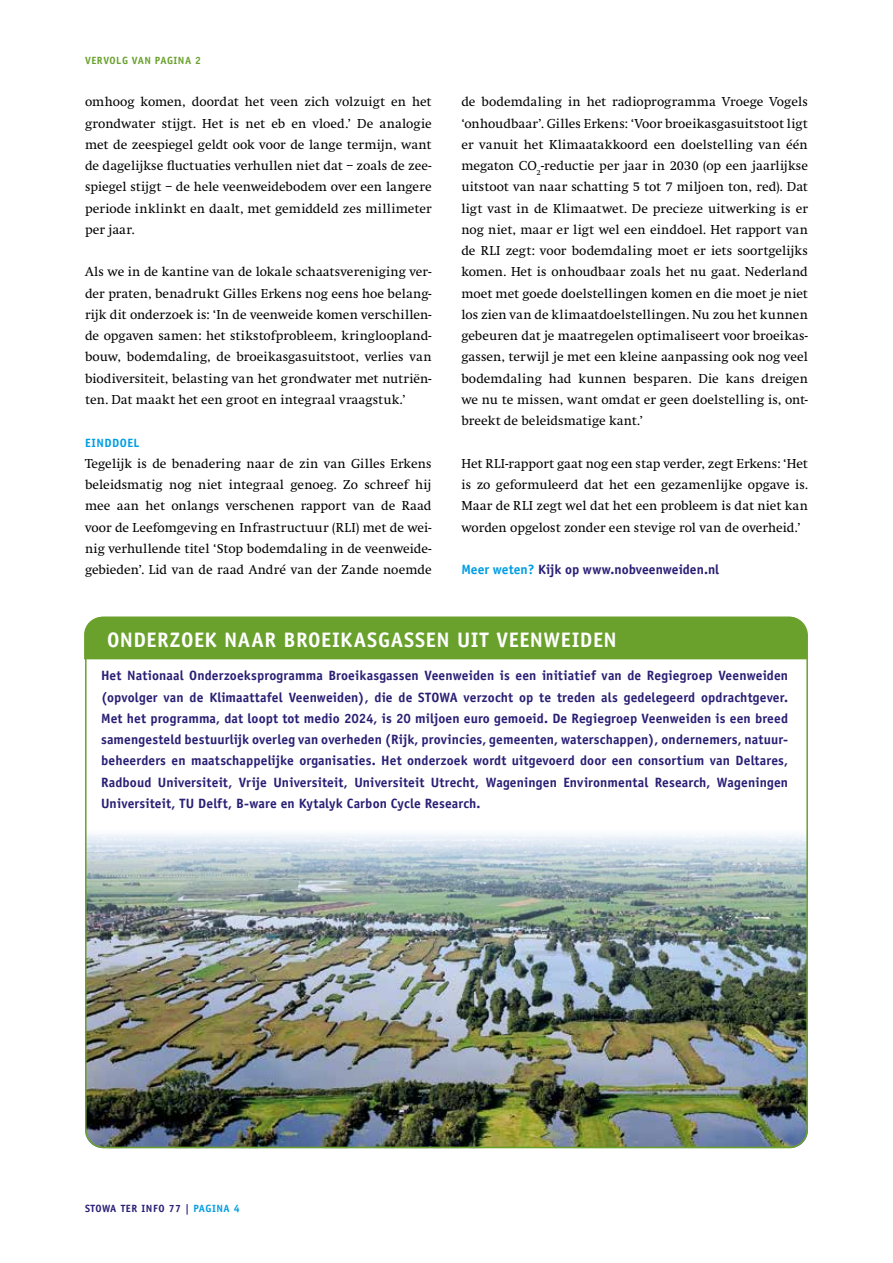
<style>
.page{position:relative;width:893px;height:1263px;background:#fff}
.page>*{position:absolute;margin:0;border:0;box-sizing:border-box;transform-origin:0 0}
.t1{font:700 21px "Officina Sans";letter-spacing:.025em;color:#fff}
.t2{font:13.5px/21.3px "Swift";letter-spacing:.005em;color:#000;text-align:justify}
.t3{font:700 13.5px/21.3px "Officina Sans";letter-spacing:.005em;color:#291f75;text-align:justify}
.t4{font:700 12px "Officina Sans";letter-spacing:.045em;color:#009ee3}
.t5{font:700 10.5px "Officina Sans";letter-spacing:.05em;color:#291f75}
.t6{font:700 10.5px "Officina Sans";letter-spacing:.045em;color:#6aa12d}
.s1{color:#009ee3}
.s2{font-size:10.8px;color:#009ee3}
</style>
<div class="page">
<img style="left:85px;top:834px;width:723px;height:314px">
<div style="left:84px;top:617px;width:723px;height:42px;background:#6aa12d"></div>
<p class="t6" style="left:85px;top:54px;width:117px">VERVOLG VAN PAGINA 2</p>
<p class="t2" style="left:85px;top:92px;width:348px">omhoog komen, doordat het veen zich volzuigt en het grondwater stijgt. Het is net eb en vloed.’ De analogie met de zeespiegel geldt ook voor de lange termijn, want de dagelijkse fluctuaties verhullen niet dat – zoals de zee&shy;spiegel stijgt – de hele veenweidebodem over een langere periode inklinkt en daalt, met gemiddeld zes millimeter per jaar.</p>
<p class="t2" style="left:85px;top:262px;width:348px">Als we in de kantine van de lokale schaatsvereniging ver&shy;der praten, benadrukt Gilles Erkens nog eens hoe belang&shy;rijk dit onderzoek is: ‘In de veenweide komen verschillen&shy;de opgaven samen: het stikstofprobleem, kringloopland&shy;bouw, bodemdaling, de broeikasgasuitstoot, verlies van biodiversiteit, belasting van het grondwater met nutriën&shy;ten. Dat maakt het een groot en integraal vraagstuk.’</p>
<p class="t4" style="left:85px;top:435px;width:56px">EINDDOEL</p>
<p class="t2" style="left:85px;top:453px;width:348px">Tegelijk is de benadering naar de zin van Gilles Erkens beleidsmatig nog niet integraal genoeg. Zo schreef hij mee aan het onlangs verschenen rapport van de Raad voor de Leefomgeving en Infrastructuur (RLI) met de wei&shy;nig verhullende titel ‘Stop bodemdaling in de veenweide&shy;gebieden’. Lid van de raad André van der Zande noemde</p>
<p class="t2" style="left:461px;top:92px;width:348px">de bodemdaling in het radioprogramma Vroege Vogels ‘onhoudbaar’. Gilles Erkens: ‘Voor broeikasgasuitstoot ligt er vanuit het Klimaatakkoord een doelstelling van één megaton CO<sub>2</sub>-reductie per jaar in 2030 (op een jaarlijkse uitstoot van naar schatting 5 tot 7 miljoen ton, red). Dat ligt vast in de Klimaatwet. De precieze uitwerking is er nog niet, maar er ligt wel een einddoel. Het rapport van de RLI zegt: voor bodemdaling moet er iets soortgelijks komen. Het is onhoudbaar zoals het nu gaat. Nederland moet met goede doelstellingen komen en die moet je niet los zien van de klimaatdoelstellingen. Nu zou het kunnen gebeuren dat je maatregelen optimaliseert voor broeikas&shy;gassen, terwijl je met een kleine aanpassing ook nog veel bodemdaling had kunnen besparen. Die kans dreigen we nu te missen, want omdat er geen doelstelling is, ont&shy;breekt de beleidsmatige kant.’</p>
<p class="t2" style="left:461px;top:453px;width:348px">Het RLI-rapport gaat nog een stap verder, zegt Erkens: ‘Het is zo geformuleerd dat het een gezamenlijke opgave is.<br>Maar de RLI zegt wel dat het een probleem is dat niet kan worden opgelost zonder een stevige rol van de overheid.’</p>
<p class="t3" style="left:461px;top:559px;width:259px"><span class="s1">Meer weten?</span> Kijk op www.nobveenweiden.nl</p>
<h1 class="t1" style="left:107px;top:627px;width:511px">ONDERZOEK NAAR BROEIKASGASSEN UIT VEENWEIDEN</h1>
<p class="t3" style="left:101px;top:665px;width:689px">Het Nationaal Onderzoeksprogramma Broeikasgassen Veenweiden is een initiatief van de Regiegroep Veenweiden (opvolger van de Klimaattafel Veenweiden), die de STOWA verzocht op te treden als gedelegeerd opdrachtgever.<br>Met het programma, dat loopt tot medio 2024, is 20 miljoen euro gemoeid. De Regiegroep Veenweiden is een breed samengesteld bestuurlijk overleg van overheden (Rijk, provincies, gemeenten, waterschappen), ondernemers, natuur&shy;beheerders en maatschappelijke organisaties. Het onderzoek wordt uitgevoerd door een consortium van Deltares, Radboud Universiteit, Vrije Universiteit, Universiteit Utrecht, Wageningen Environmental Research, Wageningen Universiteit, TU Delft, B-ware en Kytalyk Carbon Cycle Research.</p>
<p class="t5" style="left:85px;top:1202px;width:156px">STOWA TER INFO 77 | <span class="s1">PAGINA</span> <span class="s2">4</span></p>
</div>
